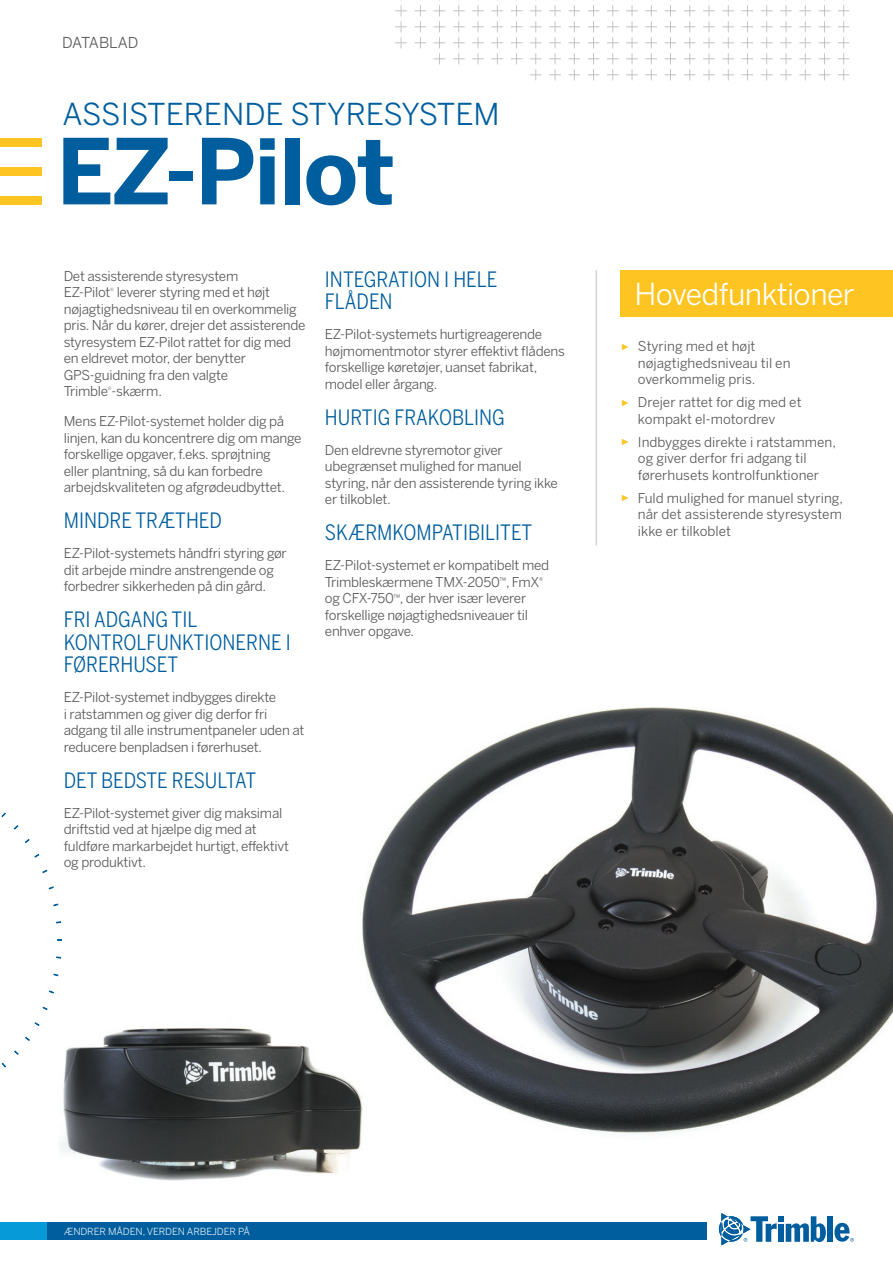
<style>
.page{position:relative;width:893px;height:1263px;background:#fff}
.page>*{position:absolute;margin:0;border:0;box-sizing:border-box;transform-origin:0 0}
.t1{font:700 90px "Benton Sans";letter-spacing:-.02em;color:#005e9e}
.t2{font:30px "Benton Sans";color:#005e9e}
.t3{font:30px "Benton Sans";letter-spacing:-.02em;color:#fff}
.t4{font:21px/22.5px "Benton Sans Condensed";color:#005e9e}
.t5{font:15px "Benton Sans";color:#57585a}
.t6{font:13.5px/16.5px "Benton Sans";letter-spacing:-.02em;color:#57585a}
.t7{font:13.5px/16.5px "Benton Sans";color:#57585a}
.t8{font:9.75px "Benton Sans";letter-spacing:-.01em;color:#fff}
.t9{font:4.35px "Benton Sans";color:#57585a}
.s1{font-family:"Arial";font-size:9px;color:#fec422}
</style>
<div class="page">
<svg style="left:395px;top:0;width:454px;height:80px"></svg>
<div style="left:0;top:138px;width:41px;height:8px;background:#fec422"></div>
<div style="left:0;top:167px;width:41px;height:9px;background:#fec422"></div>
<div style="left:0;top:197px;width:41px;height:8px;background:#fec422"></div>
<div style="left:621px;top:270px;width:272px;height:47px;background:#fec422"></div>
<hr style="left:595px;top:270px;width:2px;height:276px;background:#d4d3d3">
<svg style="left:56px;top:956px;width:5px;height:3px"></svg>
<svg style="left:53px;top:973px;width:6px;height:3px"></svg>
<svg style="left:49px;top:990px;width:5px;height:4px"></svg>
<svg style="left:42px;top:1006px;width:6px;height:4px"></svg>
<svg style="left:34px;top:1022px;width:6px;height:4px"></svg>
<svg style="left:25px;top:1037px;width:5px;height:4px"></svg>
<svg style="left:14px;top:1050px;width:5px;height:5px"></svg>
<svg style="left:1px;top:1062px;width:5px;height:6px"></svg>
<svg style="left:1px;top:812px;width:5px;height:5px"></svg>
<svg style="left:14px;top:825px;width:5px;height:5px"></svg>
<svg style="left:25px;top:839px;width:5px;height:4px"></svg>
<svg style="left:34px;top:853px;width:6px;height:5px"></svg>
<svg style="left:42px;top:869px;width:6px;height:4px"></svg>
<svg style="left:48px;top:886px;width:6px;height:4px"></svg>
<svg style="left:53px;top:903px;width:6px;height:3px"></svg>
<svg style="left:56px;top:921px;width:5px;height:3px"></svg>
<img style="left:362px;top:707px;width:531px;height:427px">
<img style="left:60px;top:1004px;width:316px;height:177px">
<div style="left:827px;top:1216px;width:6px;height:26px;background:#005e9e"></div>
<svg style="left:719px;top:1213px;width:107px;height:32px"></svg>
<svg style="left:834px;top:1223px;width:20px;height:19px"></svg>
<div style="left:0;top:1222px;width:704px;height:17px;background:#069ad9"></div>
<div style="left:47px;top:1222px;width:659px;height:17px;background:#005e9e"></div>
<p class="t5" style="left:62px;top:34px;width:78px">DATABLAD</p>
<h2 class="t2" style="left:62px;top:97px;width:439px">ASSISTERENDE STYRESYSTEM</h2>
<h1 class="t1" style="left:57px;top:115px;width:340px">EZ-Pilot</h1>
<p class="t6" style="left:64px;top:268px;width:176px">Det assisterende styresystem<br>EZ-Pilot</p>
<p class="t6" style="left:64px;top:284px;width:243px;text-indent:53px">leverer styring med et højt nøjagtighedsniveau til en overkommelig pris. Når du kører, drejer det assisterende styresystem EZ-Pilot rattet for dig med en eldrevet motor, der benytter<br>GPS-guidning fra den valgte<br>Trimble -skærm.</p>
<p class="t9" style="left:110px;top:287px;width:5px">®</p>
<p class="t9" style="left:108px;top:386px;width:5px">®</p>
<p class="t6" style="left:64px;top:413px;width:239px">Mens EZ-Pilot-systemet holder dig på linjen, kan du koncentrere dig om mange forskellige opgaver, f.eks. sprøjtning<br>eller plantning, så du kan forbedre arbejdskvaliteten og afgrødeudbyttet.</p>
<h3 class="t4" style="left:64px;top:509px;width:160px">MINDRE TRÆTHED</h3>
<p class="t6" style="left:64px;top:545px;width:225px">EZ-Pilot-systemets håndfri styring gør dit arbejde mindre anstrengende og forbedrer sikkerheden på din gård.</p>
<h3 class="t4" style="left:64px;top:608px;width:228px">FRI ADGANG TIL<br>KONTROLFUNKTIONERNE I<br>FØRERHUSET</h3>
<p class="t6" style="left:64px;top:689px;width:242px">EZ-Pilot-systemet indbygges direkte<br>i ratstammen og giver dig derfor fri adgang til alle instrumentpaneler uden at reducere benpladsen i førerhuset.</p>
<h3 class="t4" style="left:64px;top:769px;width:194px">DET BEDSTE RESULTAT</h3>
<p class="t6" style="left:64px;top:805px;width:227px">EZ-Pilot-systemet giver dig maksimal driftstid ved at hjælpe dig med at fuldføre markarbejdet hurtigt, effektivt og produktivt.</p>
<h3 class="t4" style="left:325px;top:268px;width:174px">INTEGRATION I HELE<br>FLÅDEN</h3>
<p class="t6" style="left:325px;top:326px;width:242px">EZ-Pilot-systemets hurtigreagerende højmomentmotor styrer effektivt flådens forskellige køretøjer, uanset fabrikat, model eller årgang.</p>
<h3 class="t4" style="left:325px;top:406px;width:181px">HURTIG FRAKOBLING</h3>
<p class="t6" style="left:325px;top:442px;width:235px">Den eldrevne styremotor giver ubegrænset mulighed for manuel styring, når den assisterende tyring ikke er tilkoblet.</p>
<h3 class="t4" style="left:325px;top:521px;width:209px">SKÆRMKOMPATIBILITET</h3>
<p class="t6" style="left:325px;top:557px;width:226px">EZ-Pilot-systemet er kompatibelt med<br>Trimbleskærmene TMX-2050<sup>™</sup>, FmX<sup>® </sup>og CFX-750<sup>™</sup>, der hver især leverer forskellige nøjagtighedsniveauer til enhver opgave.</p>
<h2 class="t3" style="left:634px;top:277px;width:222px">Hovedfunktioner</h2>
<p class="t7" style="left:638px;top:338px;width:154px;text-indent:-17px"><span class="s1">►</span> Styring med et højt nøjagtighedsniveau til en overkommelig pris.</p>
<p class="t7" style="left:638px;top:394px;width:165px;text-indent:-17px"><span class="s1">►</span> Drejer rattet for dig med et kompakt el-motordrev</p>
<p class="t7" style="left:638px;top:434px;width:200px;text-indent:-17px"><span class="s1">►</span> Indbygges direkte i ratstammen, og giver derfor fri adgang til førerhusets kontrolfunktioner</p>
<p class="t6" style="left:638px;top:489px;width:207px;text-align:justify;text-indent:-17px"><span class="s1">►</span> Fuld mulighed for manuel styring, når det assisterende styresystem ikke er tilkoblet</p>
<p class="t8" style="left:64px;top:1225px;width:188px">ÆNDRER MÅDEN, VERDEN ARBEJDER PÅ</p>
</div>
